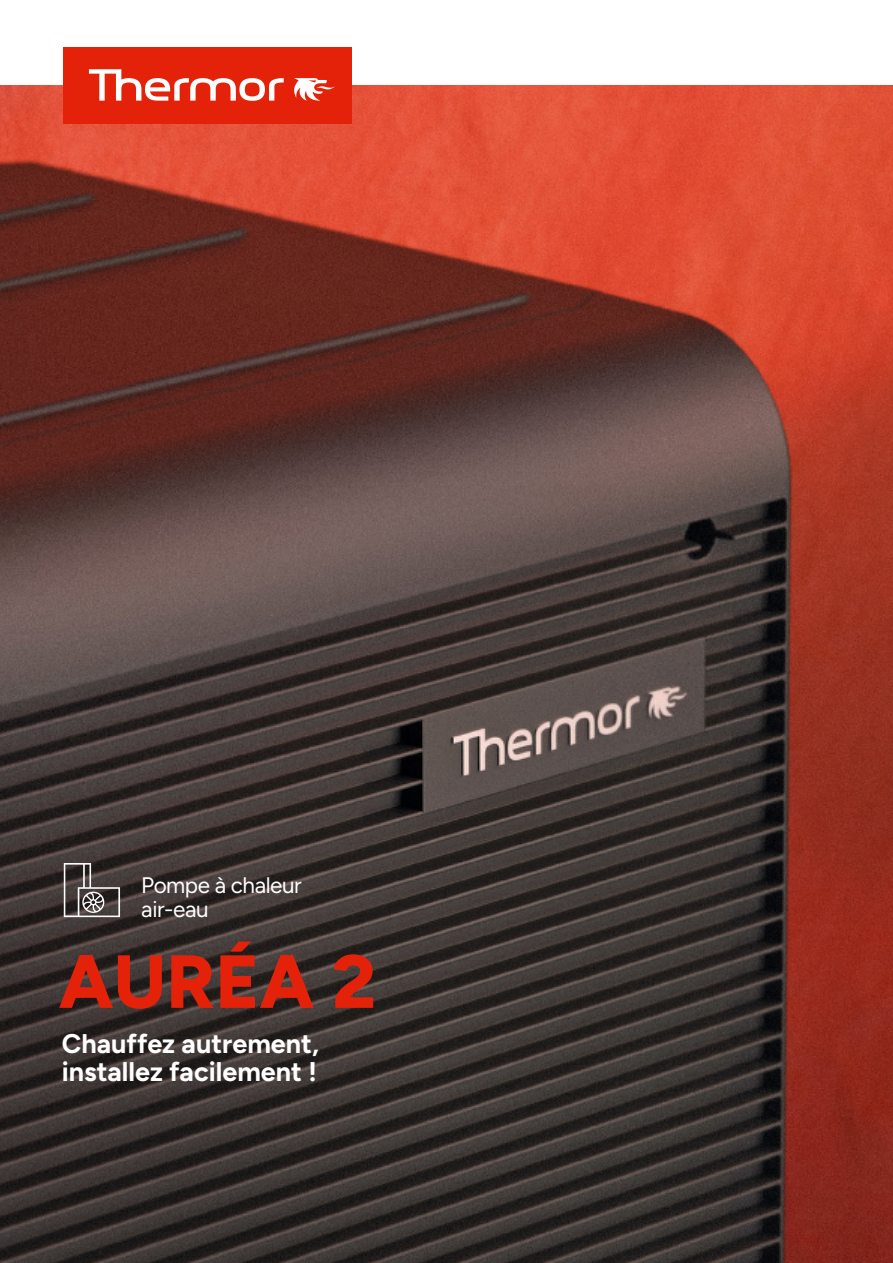
<style>
.page{position:relative;width:893px;height:1263px;background:#fff}
.page>*{position:absolute;margin:0;border:0;box-sizing:border-box;transform-origin:0 0}
.t1{font:800 75px "Figtree";color:#e4220a}
.t2{font:700 27px/28.5px "Figtree";color:#fff}
.t3{font:22.5px/24px "Figtree";letter-spacing:-.02em;color:#fff}
</style>
<div class="page">
<img style="left:0;top:85px;width:893px;height:1178px">
<div style="left:64px;top:47px;width:288px;height:76px;background:#e4220a"></div>
<svg style="left:89px;top:69px;width:246px;height:32px"></svg>
<svg style="left:0;top:485px;width:614px;height:778px;background:#453b39"></svg>
<svg style="left:64px;top:863px;width:56px;height:54px;background:#615a59"></svg>
<p class="t3" style="left:141px;top:873px;width:162px">Pompe à chaleur air-eau</p>
<h1 class="t1" style="left:59px;top:935px;width:319px">AURÉA 2</h1>
<p class="t2" style="left:62px;top:1029px;width:259px">Chauffez autrement, installez facilement !</p>
</div>
